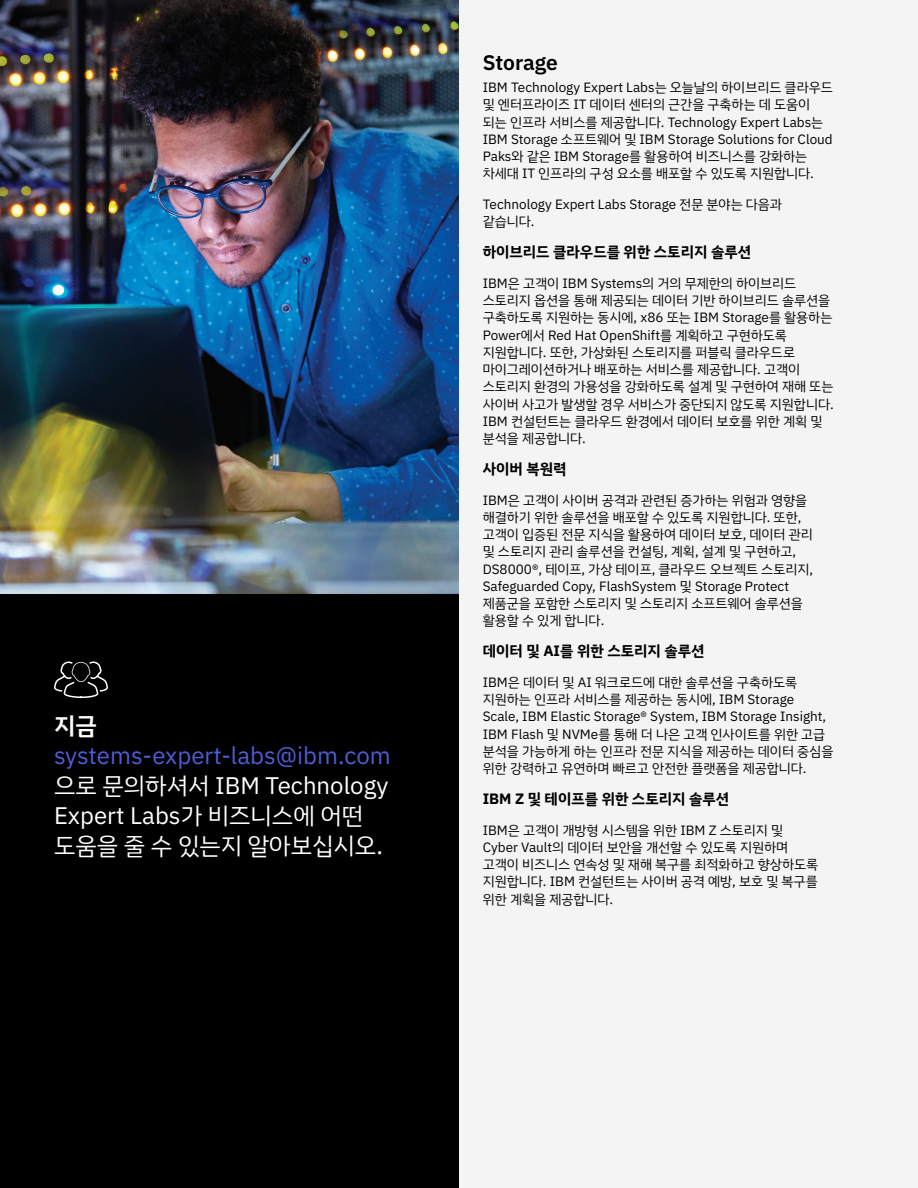
<style>
.page{position:relative;width:918px;height:1188px;background:#f4f4f4}
.page>*{position:absolute;margin:0;border:0;box-sizing:border-box;transform-origin:0 0}
.Subhead{font:24px/30px "IBM Plex Sans KR";color:#fff}
.Subhead-2{font:21px "IBM Plex Sans KR Sm Bld";letter-spacing:-.005em;color:#000}
.t1{font:700 15px "IBM Plex Sans KR";color:#000}
.t2{font:13.5px/17.2px "IBM Plex Sans KR";color:#000}
.s1{font-family:"IBM Plex Sans KR Sm Bld"}
.s2{color:#4f5cd6}
</style>
<div class="page">
<div style="left:0;top:0;width:459px;height:1188px;background:#000"></div>
<img style="left:0;top:0;width:459px;height:594px">
<svg style="left:54px;top:661px;width:54px;height:38px"></svg>
<p class="Subhead" style="left:54px;top:711px;width:338px"><span class="s1">지금 </span><span class="s2">systems-expert-labs@ibm.com </span>으로 문의하셔서 IBM Technology<br>Expert Labs가 비즈니스에 어떤 도움을 줄 수 있는지 알아보십시오.</p>
<p class="Subhead-2" style="left:483px;top:50px;width:77px">Storage</p>
<p class="t2" style="left:483px;top:79px;width:352px">IBM Technology Expert Labs는 오늘날의 하이브리드 클라우드 및 엔터프라이즈 IT 데이터 센터의 근간을 구축하는 데 도움이 되는 인프라 서비스를 제공합니다. Technology Expert Labs는 IBM Storage 소프트웨어 및 IBM Storage Solutions for Cloud Paks와 같은 IBM Storage를 활용하여 비즈니스를 강화하는 차세대 IT 인프라의 구성 요소를 배포할 수 있도록 지원합니다.</p>
<p class="t2" style="left:483px;top:196px;width:301px">Technology Expert Labs Storage 전문 분야는 다음과 같습니다.</p>
<p class="t1" style="left:483px;top:243px;width:270px">하이브리드 클라우드를 위한 스토리지 솔루션</p>
<p class="t2" style="left:483px;top:275px;width:353px">IBM은 고객이 IBM Systems의 거의 무제한의 하이브리드 스토리지 옵션을 통해 제공되는 데이터 기반 하이브리드 솔루션을 구축하도록 지원하는 동시에, x86 또는 IBM Storage를 활용하는<br>Power에서 Red Hat OpenShift를 계획하고 구현하도록 지원합니다. 또한, 가상화된 스토리지를 퍼블릭 클라우드로 마이그레이션하거나 배포하는 서비스를 제공합니다. 고객이 스토리지 환경의 가용성을 강화하도록 설계 및 구현하여 재해 또는 사이버 사고가 발생할 경우 서비스가 중단되지 않도록 지원합니다.<br>IBM 컨설턴트는 클라우드 환경에서 데이터 보호를 위한 계획 및 분석을 제공합니다.</p>
<p class="t1" style="left:483px;top:460px;width:85px">사이버 복원력</p>
<p class="t2" style="left:483px;top:491px;width:332px">IBM은 고객이 사이버 공격과 관련된 증가하는 위험과 영향을 해결하기 위한 솔루션을 배포할 수 있도록 지원합니다. 또한, 고객이 입증된 전문 지식을 활용하여 데이터 보호, 데이터 관리 및 스토리지 관리 솔루션을 컨설팅, 계획, 설계 및 구현하고,<br>DS8000®, 테이프, 가상 테이프, 클라우드 오브젝트 스토리지,<br>Safeguarded Copy, FlashSystem 및 Storage Protect 제품군을 포함한 스토리지 및 스토리지 소프트웨어 솔루션을 활용할 수 있게 합니다.</p>
<p class="t1" style="left:483px;top:642px;width:223px">데이터 및 AI를 위한 스토리지 솔루션</p>
<p class="t2" style="left:483px;top:674px;width:352px">IBM은 데이터 및 AI 워크로드에 대한 솔루션을 구축하도록 지원하는 인프라 서비스를 제공하는 동시에, IBM Storage Scale, IBM Elastic Storage® System, IBM Storage Insight, IBM Flash 및 NVMe를 통해 더 나은 고객 인사이트를 위한 고급 분석을 가능하게 하는 인프라 전문 지식을 제공하는 데이터 중심을 위한 강력하고 유연하며 빠르고 안전한 플랫폼을 제공합니다.</p>
<p class="t1" style="left:483px;top:790px;width:248px">IBM Z 및 테이프를 위한 스토리지 솔루션</p>
<p class="t2" style="left:483px;top:821px;width:337px">IBM은 고객이 개방형 시스템을 위한 IBM Z 스토리지 및<br>Cyber Vault의 데이터 보안을 개선할 수 있도록 지원하며 고객이 비즈니스 연속성 및 재해 복구를 최적화하고 향상하도록 지원합니다. IBM 컨설턴트는 사이버 공격 예방, 보호 및 복구를 위한 계획을 제공합니다.</p>
</div>
